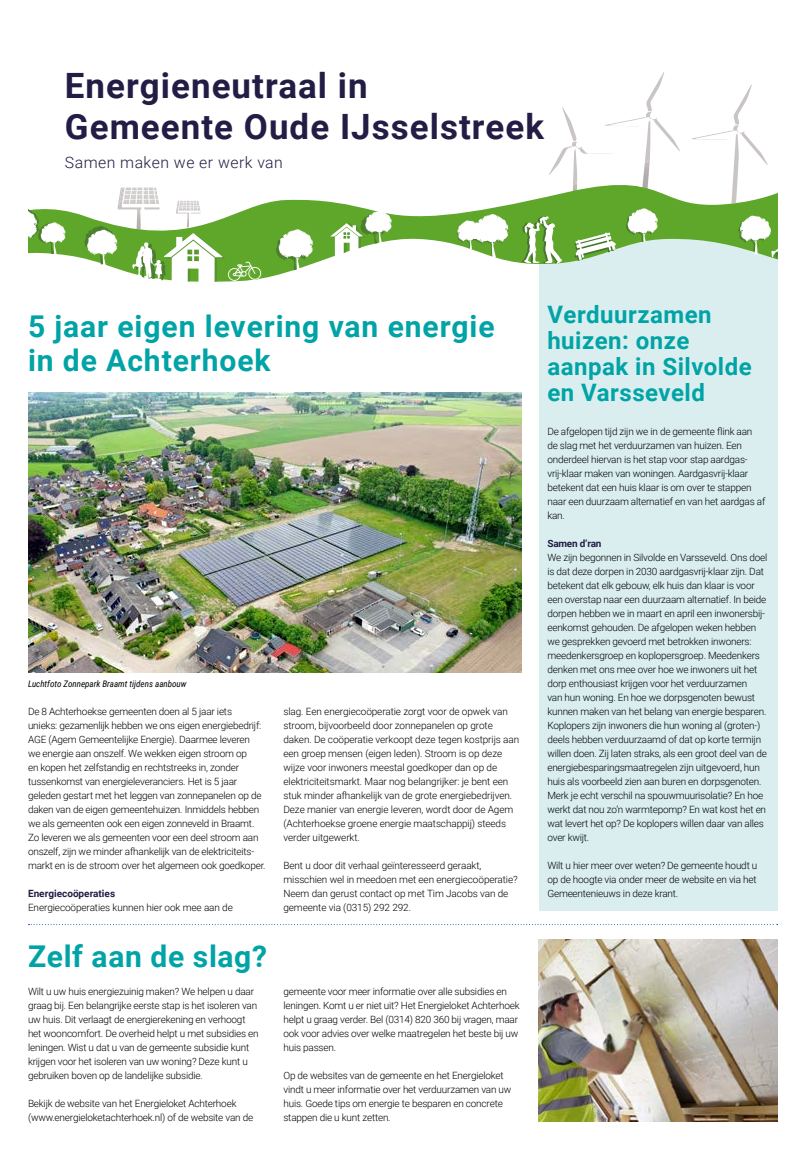
<style>
.page{position:relative;width:806px;height:1163px;background:#fff}
.page>*{position:absolute;margin:0;border:0;box-sizing:border-box;transform-origin:0 0}
.DP_hoofdkop_blauw{font:700 34.9px/40.7px "Roboto";letter-spacing:.03em;color:#231d45}
.DP_artikelkop_groen{font:700 30px/34px "Roboto";letter-spacing:.03em;color:#00a3a6}
.DP_artikelkop_groen-2{font:700 24px/26px "Roboto";letter-spacing:.02em;color:#00a3a6}
.DP_onderkop{font:300 15.8px "Roboto";letter-spacing:.03em;color:#231d45}
.OIJ_platte_tekst{font:300 10px/14px "Roboto";letter-spacing:-.02em;color:#000}
.DP_tussenkopje{font:700 10px "Roboto";color:#231d45}
.DP_tussenkopje-2{font:700 10px "Roboto";letter-spacing:-.02em;color:#231d45}
.OIJ_foto-bijschrift{font:italic 9px "Roboto Condensed";color:#000}
</style>
<div class="page">
<div style="left:538px;top:238px;width:238px;height:672px;background:#daeeef"></div>
<svg style="left:739px;top:84px;width:13px;height:21px"></svg>
<svg style="left:65px;top:105px;width:711px;height:189px"></svg>
<svg style="left:456px;top:214px;width:52px;height:43px"></svg>
<svg style="left:276px;top:229px;width:37px;height:44px"></svg>
<svg style="left:330px;top:210px;width:62px;height:49px"></svg>
<svg style="left:28px;top:207px;width:38px;height:48px"></svg>
<svg style="left:737px;top:215px;width:39px;height:47px"></svg>
<svg style="left:84px;top:185px;width:178px;height:98px"></svg>
<svg style="left:521px;top:72px;width:162px;height:192px"></svg>
<img style="left:28px;top:392px;width:493px;height:280px">
<img style="left:538px;top:939px;width:238px;height:181px">
<h2 class="DP_hoofdkop_blauw" style="left:65px;top:64px;width:480px">Energieneutraal in<br>Gemeente Oude IJsselstreek</h2>
<p class="DP_onderkop" style="left:65px;top:152px;width:219px">Samen maken we er werk van</p>
<h2 class="DP_artikelkop_groen" style="left:28px;top:308px;width:468px">5 jaar eigen levering van energie in de Achterhoek</h2>
<p class="OIJ_foto-bijschrift" style="left:28px;top:677px;width:160px">Luchtfoto Zonnepark Braamt tijdens aanbouw</p>
<p class="OIJ_platte_tekst" style="left:28px;top:703px;width:239px">De 8 Achterhoekse gemeenten doen al 5 jaar iets<br>unieks: gezamenlijk hebben we ons eigen energiebedrijf:<br>AGE (Agem Gemeentelijke Energie). Daarmee leveren<br>we energie aan onszelf. We wekken eigen stroom op<br>en kopen het zelfstandig en rechtstreeks in, zonder tussenkomst van energieleveranciers. Het is 5 jaar geleden gestart met het leggen van zonnepanelen op de daken van de eigen gemeentehuizen. Inmiddels hebben we als gemeenten ook een eigen zonneveld in Braamt.<br>Zo leveren we als gemeenten voor een deel stroom aan onszelf, zijn we minder afhankelijk van de elektriciteits&shy;markt en is de stroom over het algemeen ook goedkoper.</p>
<p class="DP_tussenkopje" style="left:28px;top:886px;width:89px">Energiecoöperaties</p>
<p class="OIJ_platte_tekst" style="left:28px;top:899px;width:206px">Energiecoöperaties kunnen hier ook mee aan de</p>
<h2 class="DP_artikelkop_groen" style="left:28px;top:938px;width:240px">Zelf aan de slag?</h2>
<p class="OIJ_platte_tekst" style="left:28px;top:983px;width:232px">Wilt u uw huis energiezuinig maken? We helpen u daar graag bij. Een belangrijke eerste stap is het isoleren van uw huis. Dit verlaagt de energierekening en verhoogt het wooncomfort. De overheid helpt u met subsidies en leningen. Wist u dat u van de gemeente subsidie kunt krijgen voor het isoleren van uw woning? Deze kunt u gebruiken boven op de landelijke subsidie.</p>
<p class="OIJ_platte_tekst" style="left:28px;top:1095px;width:226px">Bekijk de website van het Energieloket Achterhoek (www.energieloketachterhoek.nl) of de website van de</p>
<p class="OIJ_platte_tekst" style="left:283px;top:703px;width:237px">slag. Een energiecoöperatie zorgt voor de opwek van stroom, bijvoorbeeld door zonnepanelen op grote daken. De coöperatie verkoopt deze tegen kostprijs aan een groep mensen (eigen leden). Stroom is op deze wijze voor inwoners meestal goedkoper dan op de elektriciteitsmarkt. Maar nog belangrijker: je bent een stuk minder afhankelijk van de grote energiebedrijven.<br>Deze manier van energie leveren, wordt door de Agem (Achterhoekse groene energie maatschappij) steeds verder uitgewerkt.</p>
<p class="OIJ_platte_tekst" style="left:283px;top:857px;width:236px">Bent u door dit verhaal geïnteresseerd geraakt, misschien wel in meedoen met een energiecoöperatie?<br>Neem dan gerust contact op met Tim Jacobs van de gemeente via (0315) 292 292.</p>
<p class="OIJ_platte_tekst" style="left:283px;top:983px;width:237px">gemeente voor meer informatie over alle subsidies en leningen. Komt u er niet uit? Het Energieloket Achterhoek helpt u graag verder. Bel (0314) 820 360 bij vragen, maar ook voor advies over welke maatregelen het beste bij uw huis passen.</p>
<p class="OIJ_platte_tekst" style="left:283px;top:1067px;width:229px">Op de websites van de gemeente en het Energieloket vindt u meer informatie over het verduurzamen van uw huis. Goede tips om energie te besparen en concrete stappen die u kunt zetten.</p>
<h2 class="DP_artikelkop_groen-2" style="left:547px;top:300px;width:206px">Verduurzamen huizen: onze aanpak in Silvolde en Varsseveld</h2>
<p class="OIJ_platte_tekst" style="left:547px;top:423px;width:219px">De afgelopen tijd zijn we in de gemeente flink aan de slag met het verduurzamen van huizen. Een onderdeel hiervan is het stap voor stap aardgas&shy;vrij-klaar maken van woningen. Aardgasvrij-klaar betekent dat een huis klaar is om over te stappen naar een duurzaam alternatief en van het aardgas af kan.</p>
<p class="DP_tussenkopje-2" style="left:547px;top:536px;width:56px">Samen d’ran</p>
<p class="OIJ_platte_tekst" style="left:547px;top:549px;width:221px">We zijn begonnen in Silvolde en Varsseveld. Ons doel is dat deze dorpen in 2030 aardgasvrij-klaar zijn. Dat betekent dat elk gebouw, elk huis dan klaar is voor een overstap naar een duurzaam alternatief. In beide dorpen hebben we in maart en april een inwonersbij&shy;eenkomst gehouden. De afgelopen weken hebben we gesprekken gevoerd met betrokken inwoners: meedenkersgroep en koplopersgroep. Meedenkers denken met ons mee over hoe we inwoners uit het dorp enthousiast krijgen voor het verduurzamen<br>van hun woning. En hoe we dorpsgenoten bewust kunnen maken van het belang van energie besparen.<br>Koplopers zijn inwoners die hun woning al (groten-) deels hebben verduurzaamd of dat op korte termijn willen doen. Zij laten straks, als een groot deel van de energiebesparingsmaatregelen zijn uitgevoerd, hun huis als voorbeeld zien aan buren en dorpsgenoten.<br>Merk je echt verschil na spouwmuurisolatie? En hoe werkt dat nou zo’n warmtepomp? En wat kost het en wat levert het op? De koplopers willen daar van alles over kwijt.</p>
<p class="OIJ_platte_tekst" style="left:547px;top:857px;width:211px;text-align:justify">Wilt u hier meer over weten? De gemeente houdt u op de hoogte via onder meer de website en via het Gemeentenieuws in deze krant.</p>
</div>
